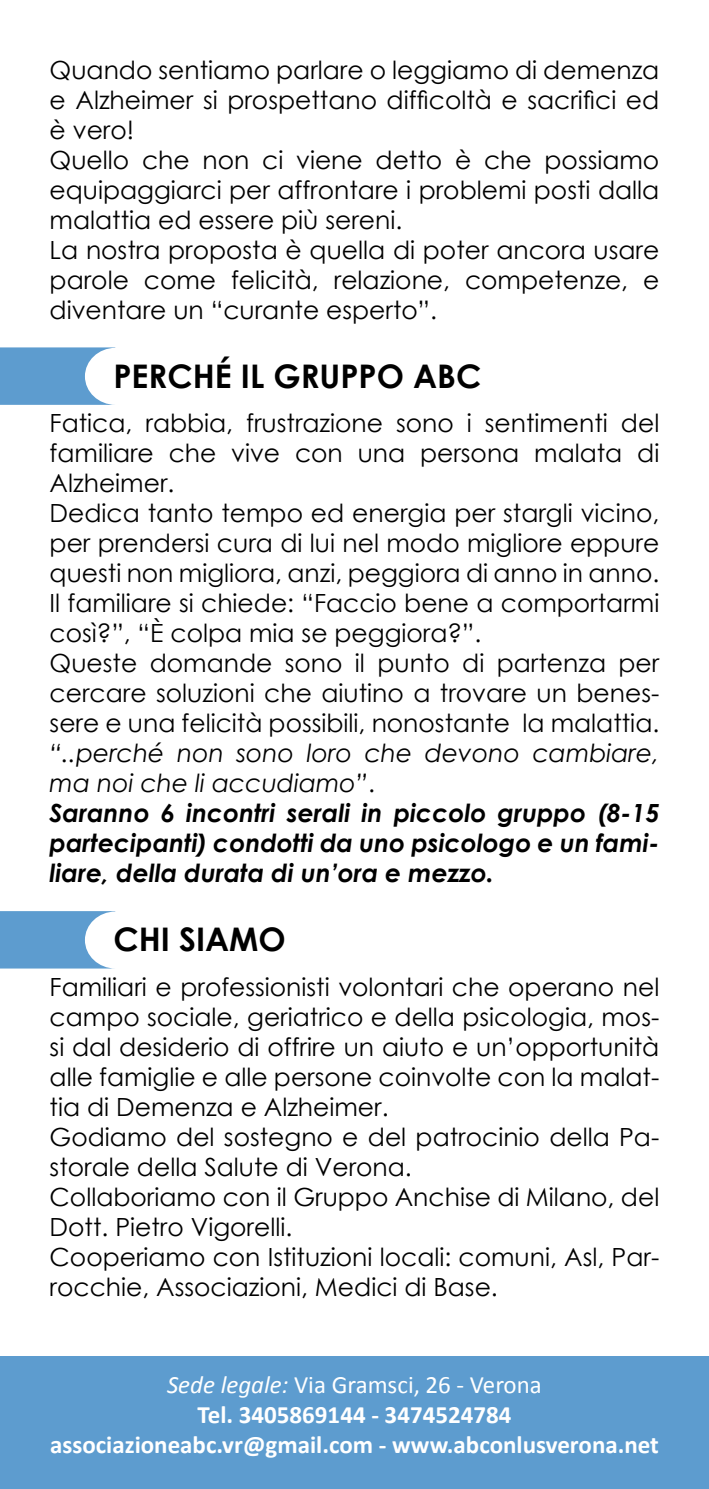
<style>
.page{position:relative;width:709px;height:1489px;background:#fff}
.page>*{position:absolute;margin:0;border:0;box-sizing:border-box;transform-origin:0 0}
.t1{font:700 32.5px "Century Gothic";color:#000}
.t2{font:25px/30px "Century Gothic";color:#000}
.t3{font:italic 700 25px/30px "Century Gothic";color:#000}
.t4{font:700 25px/30px "Calibri";color:#fff;text-align:center}
.s1{font-weight:400}
.s2{font-weight:400;font-style:normal}
.s3{font-weight:400;font-style:italic}
</style>
<div class="page">
<div style="left:0;top:1356px;width:709px;height:132px;background:#5d9ccf"></div>
<svg style="left:0;top:347px;width:115px;height:58px"></svg>
<svg style="left:0;top:911px;width:115px;height:57px"></svg>
<p class="t2" style="left:50px;top:54px;width:611px">Quando sentiamo parlare o leggiamo di demenza e Alzheimer si prospettano difficoltà e sacrifici ed è vero!<br>Quello che non ci viene detto è che possiamo equipaggiarci per affrontare i problemi posti dalla malattia ed essere più sereni.<br>La nostra proposta è quella di poter ancora usare parole come felicità, relazione, competenze, e diventare un “curante esperto”.</p>
<h1 class="t1" style="left:113px;top:351px;width:369px">PERCHÉ IL GRUPPO ABC</h1>
<p class="t2" style="left:50px;top:407px;width:611px">Fatica, rabbia, frustrazione sono i sentimenti del familiare che vive con una persona malata di Alzheimer.<br>Dedica tanto tempo ed energia per stargli vicino, per prendersi cura di lui nel modo migliore eppure questi non migliora, anzi, peggiora di anno in anno.<br>Il familiare si chiede: “Faccio bene a comportarmi così?”, “È colpa mia se peggiora?”.<br>Queste domande sono il punto di partenza per cercare soluzioni che aiutino a trovare un benes&shy;sere e una felicità possibili, nonostante la malattia.</p>
<p class="t3" style="left:50px;top:737px;width:611px"><span class="s1">“..perché non sono loro che devono cambiare, ma noi che li accudiamo”</span><span class="s2">.<br></span>Saranno 6 incontri serali in piccolo gruppo (8-15 partecipanti) condotti da uno psicologo e un fami&shy;liare, della durata di un’ora e mezzo.</p>
<h1 class="t1" style="left:113px;top:914px;width:174px">CHI SIAMO</h1>
<p class="t2" style="left:50px;top:971px;width:611px">Familiari e professionisti volontari che operano nel campo sociale, geriatrico e della psicologia, mos&shy;si dal desiderio di offrire un aiuto e un’opportunità alle famiglie e alle persone coinvolte con la malat&shy;tia di Demenza e Alzheimer.<br>Godiamo del sostegno e del patrocinio della Pa&shy;storale della Salute di Verona.<br>Collaboriamo con il Gruppo Anchise di Milano, del Dott. Pietro Vigorelli.<br>Cooperiamo con Istituzioni locali: comuni, Asl, Par&shy;rocchie, Associazioni, Medici di Base.</p>
<p class="t4" style="left:50px;top:1369px;width:610px"><span class="s3">Sede legale:</span> <span class="s1">Via Gramsci, 26 - Verona<br></span>Tel. 3405869144 - 3474524784 associazioneabc.vr@gmail.com - www.abconlusverona.net</p>
</div>
